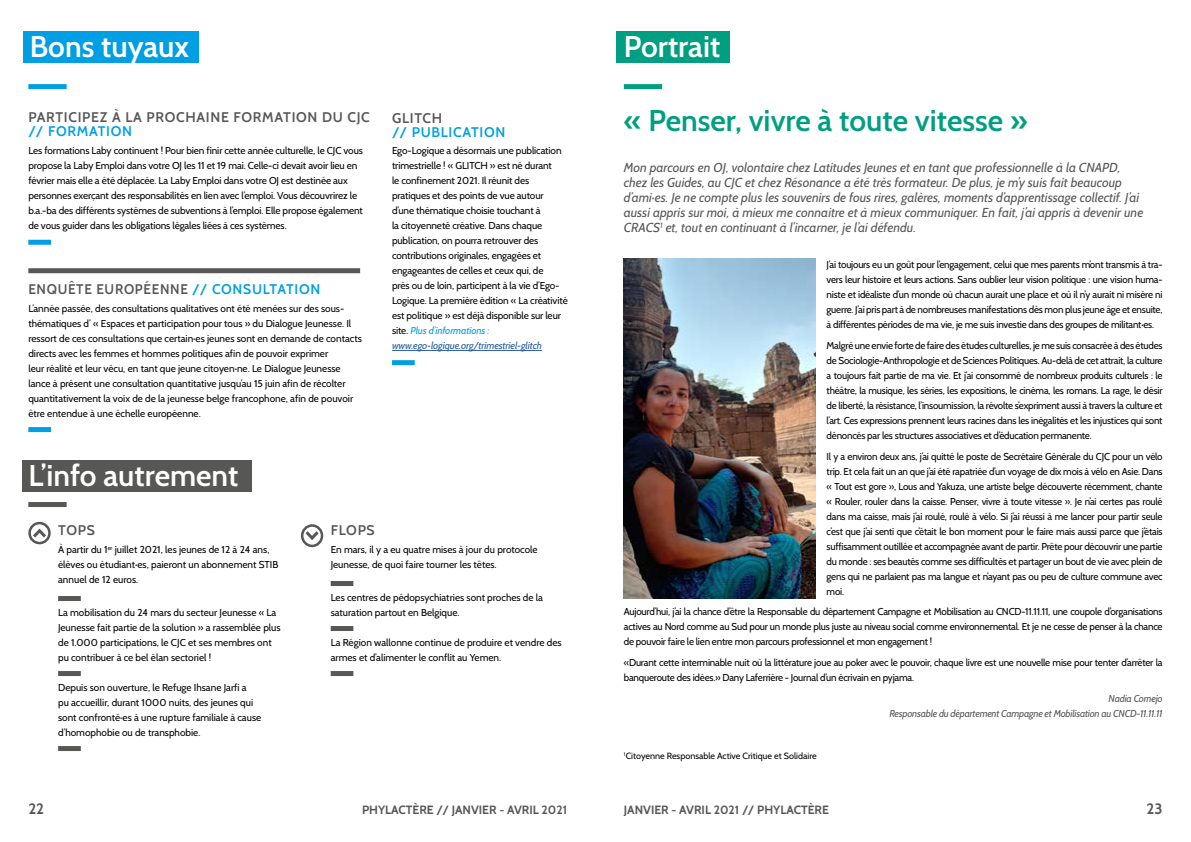
<style>
.page{position:relative;width:1191px;height:842px;background:#fff}
.page>*{position:absolute;margin:0;border:0;box-sizing:border-box;transform-origin:0 0}
.t1{font:600 30px "Cabin";color:#fff}
.t2{font:600 30px "Cabin";color:#009f82}
.t3{font:700 15px "Cabin";color:#575756}
.t4{font:600 14px "Cabin";letter-spacing:.05em;color:#575756}
.t5{font:600 14px "Cabin";letter-spacing:.05em;color:#575756;scale:.96 1}
.t6{font:600 14px "Cabin";letter-spacing:.05em;color:#009fe3}
.t7{font:italic 13px/15px "Cabin";color:#575756}
.t8{font:700 12px "Cabin";color:#575756}
.t9{font:10px/15px "Cabin";letter-spacing:-.01em;color:#000}
.t10{font:italic 10px/15px "Cabin";letter-spacing:-.02em;color:#575756;text-align:right}
.t11{font:9px "Cabin";color:#000}
.s1{color:#009fe3}
.s2{font-style:italic;color:#009fe3}
.s3{font-style:italic;color:#275b9b}
</style>
<div class="page">
<div style="left:22px;top:461px;width:230px;height:31px;background:#575756"></div>
<div style="left:28px;top:502px;width:39px;height:5px;background:#575756"></div>
<div style="left:58px;top:596px;width:23px;height:5px;background:#575756"></div>
<div style="left:58px;top:671px;width:23px;height:5px;background:#575756"></div>
<div style="left:58px;top:746px;width:23px;height:5px;background:#575756"></div>
<svg style="left:30px;top:523px;width:19px;height:20px"></svg>
<div style="left:28px;top:522px;width:23px;height:22px;border:2px solid #575756;border-radius:50%"></div>
<svg style="left:33px;top:529px;width:13px;height:8px"></svg>
<div style="left:331px;top:581px;width:22px;height:5px;background:#575756"></div>
<div style="left:331px;top:626px;width:22px;height:5px;background:#575756"></div>
<div style="left:331px;top:671px;width:22px;height:5px;background:#575756"></div>
<svg style="left:302px;top:525px;width:20px;height:21px"></svg>
<div style="left:301px;top:524px;width:22px;height:23px;border:2px solid #575756;border-radius:50%"></div>
<svg style="left:306px;top:531px;width:12px;height:9px"></svg>
<div style="left:23px;top:31px;width:175px;height:31px;background:#009fe3"></div>
<div style="left:28px;top:84px;width:39px;height:5px;background:#009fe3"></div>
<div style="left:28px;top:268px;width:332px;height:5px;background:#575756"></div>
<div style="left:28px;top:427px;width:23px;height:5px;background:#009fe3"></div>
<div style="left:28px;top:240px;width:23px;height:5px;background:#009fe3"></div>
<hr style="left:392px;top:350px;width:150px;height:1px;background:#275b9b">
<div style="left:392px;top:360px;width:23px;height:5px;background:#009fe3"></div>
<div style="left:617px;top:31px;width:113px;height:31px;background:#009f82"></div>
<div style="left:624px;top:84px;width:38px;height:5px;background:#009f82"></div>
<img style="left:624px;top:259px;width:191px;height:340px">
<h1 class="t1" style="left:30px;top:29px;width:161px">Bons tuyaux</h1>
<h3 class="t4" style="left:28px;top:109px;width:343px">PARTICIPEZ À LA PROCHAINE FORMATION DU CJC</h3>
<h3 class="t6" style="left:28px;top:123px;width:105px">// FORMATION</h3>
<p class="t9" style="left:28px;top:143px;width:336px">Les formations Laby continuent ! Pour bien finir cette année culturelle, le CJC vous propose la Laby Emploi dans votre OJ les 11 et 19 mai. Celle-ci devait avoir lieu en février mais elle a été déplacée. La Laby Emploi dans votre OJ est destinée aux personnes exerçant des responsabilités en lien avec l’emploi. Vous découvrirez le b.a.-ba des différents systèmes de subventions à l’emploi. Elle propose également de vous guider dans les obligations légales liées à ces systèmes.</p>
<h3 class="t5" style="left:28px;top:281px;width:306px">ENQUÊTE EUROPÉENNE <span class="s1">// CONSULTATION</span></h3>
<p class="t9" style="left:28px;top:301px;width:335px">L’année passée, des consultations qualitatives ont été menées sur des sous&shy;thématiques d’ « Espaces et participation pour tous » du Dialogue Jeunesse. Il ressort de ces consultations que certain·es jeunes sont en demande de contacts directs avec les femmes et hommes politiques afin de pouvoir exprimer<br>leur réalité et leur vécu, en tant que jeune citoyen·ne. Le Dialogue Jeunesse lance à présent une consultation quantitative jusqu’au 15 juin afin de récolter quantitativement la voix de de la jeunesse belge francophone, afin de pouvoir être entendue à une échelle européenne.</p>
<h3 class="t4" style="left:392px;top:109px;width:52px">GLITCH</h3>
<h3 class="t6" style="left:392px;top:123px;width:115px">// PUBLICATION</h3>
<p class="t9" style="left:392px;top:143px;width:177px">Ego-Logique a désormais une publication trimestrielle ! « GLITCH » est né durant<br>le confinement 2021. Il réunit des pratiques et des points de vue autour d’une thématique choisie touchant à<br>la citoyenneté créative. Dans chaque publication, on pourra retrouver des contributions originales, engagées et engageantes de celles et ceux qui, de<br>près ou de loin, participent à la vie d’Ego-Logique. La première édition « La créativité est politique » est déjà disponible sur leur site. <span class="s2">Plus d’informations : </span><span class="s3">www.ego-logique.org/trimestriel-glitch</span></p>
<h1 class="t1" style="left:28px;top:457px;width:211px">L’info autrement</h1>
<h3 class="t4" style="left:58px;top:522px;width:38px">TOPS</h3>
<p class="t9" style="left:58px;top:542px;width:222px">À partir du 1<sup>er</sup> juillet 2021, les jeunes de 12 à 24 ans, élèves ou étudiant·es, paieront un abonnement STIB annuel de 12 euros.</p>
<p class="t9" style="left:58px;top:605px;width:224px">La mobilisation du 24 mars du secteur Jeunesse « La Jeunesse fait partie de la solution » a rassemblée plus de 1.000 participations, le CJC et ses membres ont pu contribuer à ce bel élan sectoriel !</p>
<p class="t9" style="left:58px;top:680px;width:205px">Depuis son ouverture, le Refuge Ihsane Jarfi a<br>pu accueillir, durant 1000 nuits, des jeunes qui sont confronté·es à une rupture familiale à cause d’homophobie ou de transphobie.</p>
<h3 class="t4" style="left:331px;top:522px;width:46px">FLOPS</h3>
<p class="t9" style="left:331px;top:542px;width:208px">En mars, il y a eu quatre mises à jour du protocole<br>Jeunesse, de quoi faire tourner les têtes.</p>
<p class="t9" style="left:331px;top:590px;width:214px">Les centres de pédopsychiatries sont proches de la saturation partout en Belgique.</p>
<p class="t9" style="left:331px;top:635px;width:232px">La Région wallonne continue de produire et vendre des armes et d’alimenter le conflit au Yemen.</p>
<h1 class="t1" style="left:624px;top:29px;width:98px">Portrait</h1>
<h1 class="t2" style="left:624px;top:102px;width:405px">« Penser, vivre à toute vitesse »</h1>
<p class="t7" style="left:624px;top:160px;width:521px">Mon parcours en OJ, volontaire chez Latitudes Jeunes et en tant que professionnelle à la CNAPD, chez les Guides, au CJC et chez Résonance a été très formateur. De plus, je m’y suis fait beaucoup d’ami·es. Je ne compte plus les souvenirs de fous rires, galères, moments d’apprentissage collectif. J’ai aussi appris sur moi, à mieux me connaitre et à mieux communiquer. En fait, j’ai appris à devenir une CRACS<sup>1</sup> et, tout en continuant à l’incarner, je l’ai défendu.</p>
<p class="t9" style="left:826px;top:257px;width:337px;text-align:justify">J’ai toujours eu un goût pour l’engagement, celui que mes parents m’ont transmis à tra&shy;vers leur histoire et leurs actions. Sans oublier leur vision politique : une vision huma&shy;niste et idéaliste d’un monde où chacun aurait une place et où il n’y aurait ni misère ni guerre. J’ai pris part à de nombreuses manifestations dès mon plus jeune âge et ensuite, à différentes périodes de ma vie, je me suis investie dans des groupes de militant·es.</p>
<p class="t9" style="left:826px;top:338px;width:337px;text-align:justify">Malgré une envie forte de faire des études culturelles, je me suis consacrée à des études de Sociologie-Anthropologie et de Sciences Politiques. Au-delà de cet attrait, la culture a toujours fait partie de ma vie. Et j’ai consommé de nombreux produits culturels : le théâtre, la musique, les séries, les expositions, le cinéma, les romans. La rage, le désir de liberté, la résistance, l’insoumission, la révolte s’expriment aussi à travers la culture et l’art. Ces expressions prennent leurs racines dans les inégalités et les injustices qui sont dénoncés par les structures associatives et d’éducation permanente.</p>
<p class="t9" style="left:826px;top:449px;width:337px;text-align:justify">Il y a environ deux ans, j’ai quitté le poste de Secrétaire Générale du CJC pour un vélo trip. Et cela fait un an que j’ai été rapatriée d’un voyage de dix mois à vélo en Asie. Dans « Tout est gore », Lous and Yakuza, une artiste belge découverte récemment, chante « Rouler, rouler dans la caisse. Penser, vivre à toute vitesse ». Je n’ai certes pas roulé dans ma caisse, mais j’ai roulé, roulé à vélo. Si j’ai réussi à me lancer pour partir seule c’est que j’ai senti que c’était le bon moment pour le faire mais aussi parce que j’étais suffisamment outillée et accompagnée avant de partir. Prête pour découvrir une partie du monde : ses beautés comme ses difficultés et partager un bout de vie avec plein de gens qui ne parlaient pas ma langue et n’ayant pas ou peu de culture commune avec moi.</p>
<p class="t9" style="left:624px;top:604px;width:540px;text-align:justify">Aujourd’hui, j’ai la chance d’être la Responsable du département Campagne et Mobilisation au CNCD-11.11.11, une coupole d’organisations actives au Nord comme au Sud pour un monde plus juste au niveau social comme environnemental. Et je ne cesse de penser à la chance de pouvoir faire le lien entre mon parcours professionnel et mon engagement !</p>
<p class="t9" style="left:624px;top:655px;width:540px">«Durant cette interminable nuit où la littérature joue au poker avec le pouvoir, chaque livre est une nouvelle mise pour tenter d’arrêter la banqueroute des idées.» Dany Laferrière - Journal d’un écrivain en pyjama.</p>
<p class="t10" style="left:889px;top:691px;width:275px">Nadia Cornejo<br>Responsable du département Campagne et Mobilisation au CNCD-11.11.11</p>
<p class="t11" style="left:624px;top:750px;width:194px"><sup>1</sup>Citoyenne Responsable Active Critique et Solidaire</p>
<h2 class="t3" style="left:28px;top:799px;width:17px">22</h2>
<p class="t8" style="left:362px;top:802px;width:207px">PHYLACTÈRE // JANVIER - AVRIL 2021</p>
<p class="t8" style="left:624px;top:802px;width:207px">JANVIER - AVRIL 2021 // PHYLACTÈRE</p>
<h2 class="t3" style="left:1146px;top:799px;width:18px">23</h2>
</div>
